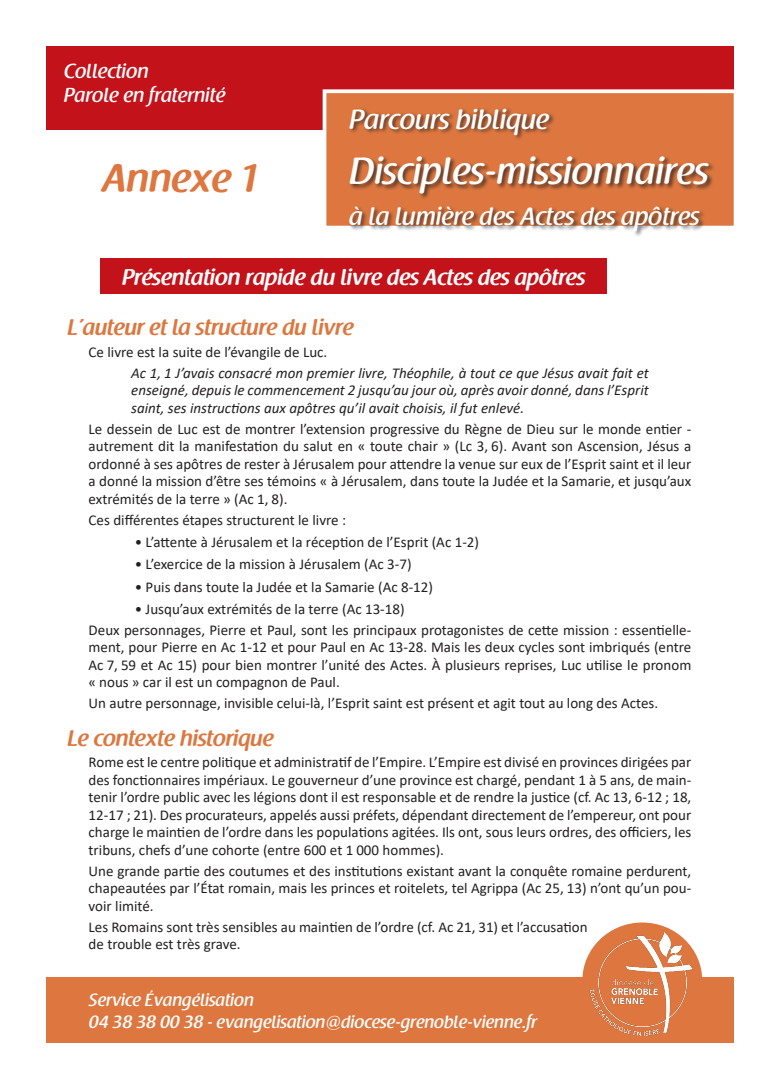
<style>
.page{position:relative;width:780px;height:1088px;background:#fff}
.page>*{position:absolute;margin:0;border:0;box-sizing:border-box;transform-origin:0 0}
.t1{font:600 40px "Raspoutine";color:#dd773f}
.t2{font:500 37.5px "Raspoutine";color:#fff}
.t3{font:500 27.5px "Raspoutine";color:#fff}
.t4{font:500 25px "Raspoutine";color:#fff}
.t5{font:600 22.5px "Raspoutine";color:#dd773f}
.t6{font:600 22.5px "Raspoutine";color:#fff}
.t7{font:500 20px/24px "Raspoutine";color:#fff}
.t8{font:500 17.5px/22.5px "Raspoutine";color:#fff}
.t9{font:15px/17.5px "Calibri";color:#231f20;text-align:justify}
.t10{font:italic 15px/17.5px "Calibri";color:#231f20;text-align:justify}
</style>
<div class="page">
<div style="left:46px;top:46px;width:687px;height:84px;background:#c4121a"></div>
<div style="left:322px;top:89px;width:415px;height:140px;background:#dd773f;border:4px solid #fff"></div>
<div style="left:348px;top:107px;width:367px;height:130px;background:#231f20;opacity:.75"></div>
<div style="left:100px;top:259px;width:507px;height:35px;background:#c4121a"></div>
<div style="left:582px;top:922px;width:120px;height:116px;background:#dd773f;border-radius:50%"></div>
<div style="left:46px;top:977px;width:687px;height:66px;background:#dd773f"></div>
<img style="left:582px;top:932px;width:110px;height:104px">
<h3 class="t7" style="left:64px;top:60px;width:163px">Collection<br>Parole en fraternité</h3>
<h1 class="t1" style="left:102px;top:156px;width:155px">Annexe 1</h1>
<h3 class="t3" style="left:349px;top:104px;width:201px">Parcours biblique</h3>
<h2 class="t2" style="left:349px;top:150px;width:361px">Disciples-missionnaires</h2>
<h3 class="t4" style="left:349px;top:202px;width:352px">à la lumière des Actes des apôtres</h3>
<h3 class="t6" style="left:122px;top:264px;width:464px">Présentation rapide du livre des Actes des apôtres</h3>
<h3 class="t5" style="left:67px;top:315px;width:288px">L’auteur et la structure du livre</h3>
<p class="t9" style="left:89px;top:342px;width:240px">Ce livre est la suite de l’évangile de Luc.</p>
<p class="t10" style="left:131px;top:363px;width:519px">Ac 1, 1 J’avais consacré mon premier livre, Théophile, à tout ce que Jésus avait fait et enseigné, depuis le commencement 2 jusqu’au jour où, après avoir donné, dans l’Esprit saint, ses instructions aux apôtres qu’il avait choisis, il fut enlevé.</p>
<p class="t9" style="left:89px;top:419px;width:604px">Le dessein de Luc est de montrer l’extension progressive du Règne de Dieu sur le monde entier - autrement dit la manifestation du salut en « toute chair » (Lc 3, 6). Avant son Ascension, Jésus a ordonné à ses apôtres de rester à Jérusalem pour attendre la venue sur eux de l’Esprit saint et il leur a donné la mission d’être ses témoins « à Jérusalem, dans toute la Judée et la Samarie, et jusqu’aux extrémités de la terre » (Ac 1, 8).</p>
<p class="t9" style="left:89px;top:510px;width:259px">Ces différentes étapes structurent le livre :</p>
<p class="t9" style="left:135px;top:533px;width:346px">• L’attente à Jérusalem et la réception de l’Esprit (Ac 1-2)</p>
<p class="t9" style="left:135px;top:555px;width:278px">• L’exercice de la mission à Jérusalem (Ac 3-7)</p>
<p class="t9" style="left:135px;top:577px;width:300px">• Puis dans toute la Judée et la Samarie (Ac 8-12)</p>
<p class="t9" style="left:89px;top:598px;width:604px;line-height:21px;text-indent:46px">• Jusqu’aux extrémités de la terre (Ac 13-18)<br>Deux personnages, Pierre et Paul, sont les principaux protagonistes de cette mission : essentielle-</p>
<p class="t9" style="left:89px;top:638px;width:604px">ment, pour Pierre en Ac 1-12 et pour Paul en Ac 13-28. Mais les deux cycles sont imbriqués (entre Ac 7, 59 et Ac 15) pour bien montrer l’unité des Actes. À plusieurs reprises, Luc utilise le pronom « nous » car il est un compagnon de Paul.</p>
<p class="t9" style="left:89px;top:694px;width:571px">Un autre personnage, invisible celui-là, l’Esprit saint est présent et agit tout au long des Actes.</p>
<h3 class="t5" style="left:67px;top:726px;width:208px">Le contexte historique</h3>
<p class="t9" style="left:89px;top:753px;width:604px">Rome est le centre politique et administratif de l’Empire. L’Empire est divisé en provinces dirigées par des fonctionnaires impériaux. Le gouverneur d’une province est chargé, pendant 1 à 5 ans, de main&shy;tenir l’ordre public avec les légions dont il est responsable et de rendre la justice (cf. Ac 13, 6-12 ; 18, 12-17 ; 21). Des procurateurs, appelés aussi préfets, dépendant directement de l’empereur, ont pour charge le maintien de l’ordre dans les populations agitées. Ils ont, sous leurs ordres, des officiers, les tribuns, chefs d’une cohorte (entre 600 et 1 000 hommes).</p>
<p class="t9" style="left:89px;top:861px;width:604px">Une grande partie des coutumes et des institutions existant avant la conquête romaine perdurent, chapeautées par l’État romain, mais les princes et roitelets, tel Agrippa (Ac 25, 13) n’ont qu’un pou&shy;voir limité.</p>
<p class="t9" style="left:89px;top:918px;width:500px">Les Romains sont très sensibles au maintien de l’ordre (cf. Ac 21, 31) et l’accusation de trouble est très grave.</p>
<p class="t8" style="left:89px;top:989px;width:450px">Service Évangélisation<br>04 38 38 00 38 - evangelisation@diocese-grenoble-vienne.fr</p>
</div>
